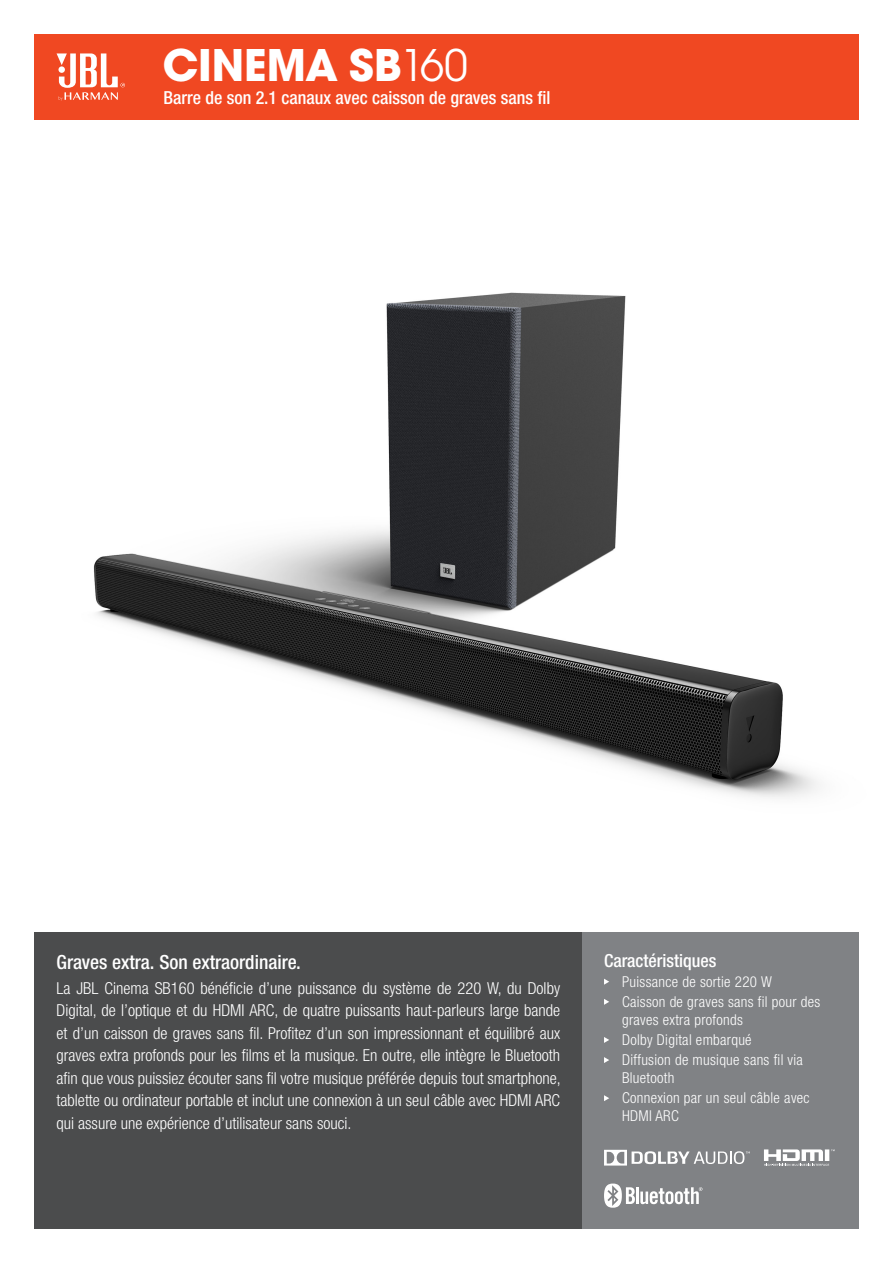
<style>
.page{position:relative;width:893px;height:1263px;background:#fff}
.page>*{position:absolute;margin:0;border:0;box-sizing:border-box;transform-origin:0 0}
.t1{font:700 48px "Avant Gard Goth EF";color:#fff}
.t2{font:500 condensed 19.5px "Helvetica Neue LT Pro";color:#fff}
.t3{font:500 condensed 18px "Helvetica Neue LT Pro";color:#fff}
.t4{font:300 condensed 16.5px/22.5px "Helvetica Neue LT Pro";color:#fff;text-align:justify}
.t5{font:300 condensed 15px/18px "Helvetica Neue LT Pro";letter-spacing:.02em;color:#fff}
.s1{font-weight:400}
</style>
<div class="page">
<img style="left:93px;top:292px;width:727px;height:506px">
<div style="left:34px;top:932px;width:549px;height:297px;background:#4b4c4d"></div>
<div style="left:583px;top:932px;width:276px;height:297px;background:#808285"></div>
<svg style="left:604px;top:979px;width:5px;height:6px"></svg>
<svg style="left:604px;top:999px;width:5px;height:6px"></svg>
<svg style="left:604px;top:1037px;width:5px;height:6px"></svg>
<svg style="left:604px;top:1057px;width:5px;height:6px"></svg>
<svg style="left:604px;top:1095px;width:5px;height:6px"></svg>
<div style="left:34px;top:34px;width:825px;height:85px;background:#f04822"></div>
<svg style="left:57px;top:53px;width:68px;height:48px"></svg>
<svg style="left:604px;top:1183px;width:98px;height:25px"></svg>
<svg style="left:604px;top:1150px;width:146px;height:15px"></svg>
<svg style="left:764px;top:1149px;width:71px;height:17px"></svg>
<p class="t1" style="left:163px;top:36px;width:307px">CINEMA SB<span class="s1">160</span></p>
<p class="t3" style="left:163px;top:87px;width:389px">Barre de son 2.1 canaux avec caisson de graves sans fil</p>
<p class="t2" style="left:57px;top:950px;width:246px">Graves extra. Son extraordinaire.</p>
<p class="t4" style="left:57px;top:976px;width:506px">La JBL Cinema SB160 bénéficie d’une puissance du système de 220 W, du Dolby Digital, de l’optique et du HDMI ARC, de quatre puissants haut-parleurs large bande et d’un caisson de graves sans fil. Profitez d’un son impressionnant et équilibré aux graves extra profonds pour les films et la musique. En outre, elle intègre le Bluetooth afin que vous puissiez écouter sans fil votre musique préférée depuis tout smartphone, tablette ou ordinateur portable et inclut une connexion à un seul câble avec HDMI ARC qui assure une expérience d’utilisateur sans souci.</p>
<p class="t3" style="left:604px;top:949px;width:114px">Caractéristiques</p>
<p class="t5" style="left:622px;top:972px;width:152px">Puissance de sortie 220 W</p>
<p class="t5" style="left:622px;top:992px;width:200px">Caisson de graves sans fil pour des graves extra profonds</p>
<p class="t5" style="left:622px;top:1031px;width:131px">Dolby Digital embarqué</p>
<p class="t5" style="left:622px;top:1051px;width:182px">Diffusion de musique sans fil via<br>Bluetooth</p>
<p class="t5" style="left:622px;top:1089px;width:189px">Connexion par un seul câble avec<br>HDMI ARC</p>
</div>
